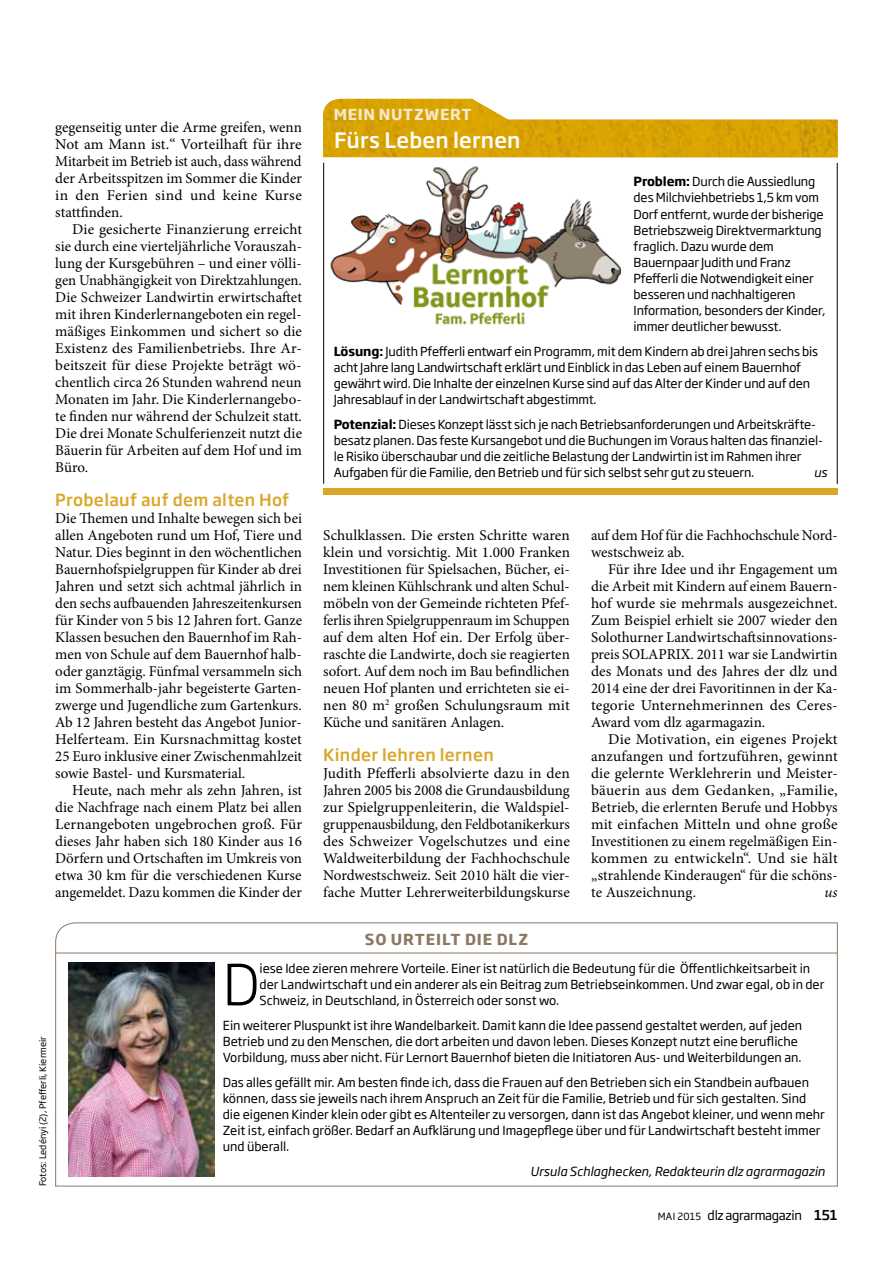
<style>
.page{position:relative;width:893px;height:1263px;background:#fff}
.page>*{position:absolute;margin:0;border:0;box-sizing:border-box;transform-origin:0 0}
.t1{font:300 55.8px "Soho Gothic Pro";color:#000}
.t2{font:500 21px "Soho Gothic Pro";letter-spacing:.005em;color:#fff}
.t3{font:500 16.5px "Soho Gothic Pro";letter-spacing:.02em;color:#dba628}
.t4{font:15px/17px "Minion Pro";color:#000;text-align:justify}
.t5{font:700 15px "Soho Gothic Pro";letter-spacing:.06em;color:#8b7963}
.t6{font:700 15px "Soho Gothic Pro";letter-spacing:.04em;color:#f6e8cd}
.t7{font:italic 15px "Minion Pro";color:#000}
.t8{font:12.75px "Soho Gothic Pro";letter-spacing:-.025em;color:#000}
.t9{font:12.3px/16px "Soho Gothic Pro";letter-spacing:-.01em;color:#000}
.t10{font:italic 12.3px "Soho Gothic Pro";color:#000}
.t11{font:9px "Soho Gothic Pro";color:#000}
.s1{font-weight:700}
.s2{font-size:9.75px}
.s3{font-weight:500;font-size:13.5px}
</style>
<div class="page">
<svg style="left:55px;top:922px;width:783px;height:265px"></svg>
<img style="left:68px;top:962px;width:146px;height:214px">
<hr style="left:55px;top:953px;width:783px;height:1px;background:#8b7963">
<img style="left:323px;top:99px;width:515px;height:58px">
<div style="left:323px;top:488px;width:515px;height:6px;background:#dba628"></div>
<hr style="left:323px;top:163px;width:1px;height:321px;background:#000">
<hr style="left:837px;top:163px;width:1px;height:321px;background:#000">
<img style="left:330px;top:166px;width:291px;height:159px">
<p class="t4" style="left:55px;top:119px;width:248px">gegenseitig unter die Arme greifen, wenn Not am Mann ist.“ Vorteilhaft für ihre Mitarbeit im Betrieb ist auch, dass während der Arbeitsspitzen im Sommer die Kinder in den Ferien sind und keine Kurse stattfinden.</p>
<p class="t4" style="left:55px;top:221px;width:248px;text-indent:17px">Die gesicherte Finanzierung erreicht sie durch eine vierteljährliche Vorauszah&shy;lung der Kursgebühren – und einer völli&shy;gen Unabhängigkeit von Direktzahlungen.<br>Die Schweizer Landwirtin erwirtschaftet mit ihren Kinderlernangeboten ein regel&shy;mäßiges Einkommen und sichert so die Existenz des Familienbetriebs. Ihre Ar&shy;beitszeit für diese Projekte beträgt wö&shy;chentlich circa 26 Stunden wahrend neun Monaten im Jahr. Die Kinderlernangebo&shy;te finden nur während der Schulzeit statt.<br>Die drei Monate Schulferienzeit nutzt die Bäuerin für Arbeiten auf dem Hof und im Büro.</p>
<p class="t3" style="left:55px;top:487px;width:235px">Probelauf auf dem alten Hof</p>
<p class="t4" style="left:55px;top:510px;width:248px">Die Themen und Inhalte bewegen sich bei allen Angeboten rund um Hof, Tiere und Natur. Dies beginnt in den wöchentlichen Bauernhofspielgruppen für Kinder ab drei Jahren und setzt sich achtmal jährlich in den sechs aufbauenden Jahreszeitenkursen für Kinder von 5 bis 12 Jahren fort. Ganze Klassen besuchen den Bauernhof im Rah&shy;men von Schule auf dem Bauernhof halb&shy;oder ganztägig. Fünfmal versammeln sich im Sommerhalb-jahr begeisterte Garten&shy;zwerge und Jugendliche zum Gartenkurs.<br>Ab 12 Jahren besteht das Angebot Junior-Helferteam. Ein Kursnachmittag kostet 25 Euro inklusive einer Zwischenmahlzeit sowie Bastel- und Kursmaterial.</p>
<p class="t4" style="left:55px;top:782px;width:248px;text-indent:17px">Heute, nach mehr als zehn Jahren, ist die Nachfrage nach einem Platz bei allen Lernangeboten ungebrochen groß. Für dieses Jahr haben sich 180 Kinder aus 16<br>Dörfern und Ortschaften im Umkreis von etwa 30 km für die verschiedenen Kurse angemeldet. Dazu kommen die Kinder der</p>
<p class="t6" style="left:334px;top:103px;width:139px">MEIN NUTZWERT</p>
<h2 class="t2" style="left:334px;top:124px;width:188px">Fürs Leben lernen</h2>
<p class="t9" style="left:634px;top:173px;width:193px"><span class="s1">PROBLEM:</span> Durch die Aussiedlung des Milchviehbetriebs 1,5 km vom<br>Dorf entfernt, wurde der bisherige<br>Betriebszweig Direktvermarktung fraglich. Dazu wurde dem<br>Bauernpaar Judith und Franz<br>Pfefferli die Notwendigkeit einer besseren und nachhaltigeren<br>I nformation, besonders der Kinder, immer deutlicher bewusst.</p>
<p class="t9" style="left:334px;top:343px;width:486px"><span class="s1">LÖSUNG:</span> Judith Pfefferli entwarf ein Programm, mit dem Kindern ab drei Jahren sechs bis acht Jahre lang Landwirtschaft erklärt und Einblick in das Leben auf einem Bauernhof gewährt wird. Die Inhalte der einzelnen Kurse sind auf das Alter der Kinder und auf den Jahresablauf in der Landwirtschaft abgestimmt.</p>
<p class="t9" style="left:334px;top:416px;width:491px"><span class="s1">POTENZIAL:</span> Dieses Konzept lässt sich je nach Betriebsanforderungen und Arbeitskräfte&shy;besatz planen. Das feste Kursangebot und die Buchungen im Voraus halten das finanziel&shy;le Risiko überschaubar und die zeitliche Belastung der Landwirtin ist im Rahmen ihrer Aufgaben für die Familie, den Betrieb und für sich selbst sehr gut zu steuern.</p>
<p class="t10" style="left:814px;top:463px;width:15px">us</p>
<p class="t4" style="left:323px;top:527px;width:248px">Schulklassen. Die ersten Schritte waren klein und vorsichtig. Mit 1.000 Franken Investitionen für Spielsachen, Bücher, ei&shy;nem kleinen Kühlschrank und alten Schul&shy;möbeln von der Gemeinde richteten Pfef&shy;ferlis ihren Spielgruppenraum im Schuppen auf dem alten Hof ein. Der Erfolg über&shy;raschte die Landwirte, doch sie reagierten sofort. Auf dem noch im Bau befindlichen neuen Hof planten und errichteten sie ei&shy;nen 80 m<sup>2</sup> großen Schulungsraum mit Küche und sanitären Anlagen.</p>
<p class="t3" style="left:323px;top:742px;width:172px">Kinder lehren lernen</p>
<p class="t4" style="left:323px;top:765px;width:248px">Judith Pfefferli absolvierte dazu in den Jahren 2005 bis 2008 die Grundausbildung zur Spielgruppenleiterin, die Waldspiel&shy;gruppenausbildung, den Feldbotanikerkurs des Schweizer Vogelschutzes und eine Waldweiterbildung der Fachhochschule Nordwestschweiz. Seit 2010 hält die vier&shy;fache Mutter Lehrerweiterbildungskurse</p>
<p class="t5" style="left:365px;top:927px;width:165px">SO URTEILT DIE DLZ</p>
<p class="t4" style="left:591px;top:527px;width:248px">auf dem Hof für die Fachhochschule Nord&shy;westschweiz ab.</p>
<p class="t4" style="left:591px;top:561px;width:248px;text-indent:17px">Für ihre Idee und ihr Engagement um die Arbeit mit Kindern auf einem Bauern&shy;hof wurde sie mehrmals ausgezeichnet.<br>Zum Beispiel erhielt sie 2007 wieder den Solothurner Landwirtschaftsinnovations&shy;preis SOLAPRIX. 2011 war sie Landwirtin des Monats und des Jahres der dlz und 2014 eine der drei Favoritinnen in der Ka&shy;tegorie Unternehmerinnen des Ceres-Award vom dlz agarmagazin.</p>
<p class="t4" style="left:591px;top:731px;width:248px;text-indent:17px">Die Motivation, ein eigenes Projekt anzufangen und fortzuführen, gewinnt die gelernte Werklehrerin und Meister&shy;bäuerin aus dem Gedanken, „Familie, Betrieb, die erlernten Berufe und Hobbys mit einfachen Mitteln und ohne große Investitionen zu einem regelmäßigen Ein&shy;kommen zu entwickeln“. Und sie hält „strahlende Kinderaugen“ für die schöns&shy;te Auszeichnung.</p>
<p class="t7" style="left:824px;top:882px;width:15px">us</p>
<p class="t11" style="left:36px;top:1186px;width:152px;rotate:-90deg">Fotos: Ledényi (2), Pfefferli, Kiermeir</p>
<h1 class="t1" style="left:223px;top:941px;width:38px">D</h1>
<p class="t9" style="left:260px;top:960px;width:566px">iese Idee zieren mehrere Vorteile. Einer ist natürlich die Bedeutung für die Öffentlichkeitsarbeit in der Landwirtschaft und ein anderer als ein Beitrag zum Betriebseinkommen. Und zwar egal, ob in der<br>Schweiz, in Deutschland, in Österreich oder sonst wo.</p>
<p class="t9" style="left:223px;top:1017px;width:581px">Ein weiterer Pluspunkt ist ihre Wandelbarkeit. Damit kann die Idee passend gestaltet werden, auf jeden<br>Betrieb und zu den Menschen, die dort arbeiten und davon leben. Dieses Konzept nutzt eine berufliche<br>Vorbildung, muss aber nicht. Für Lernort Bauernhof bieten die I nitiatoren Aus- und Weiterbildungen an.</p>
<p class="t9" style="left:223px;top:1073px;width:604px">Das alles gefällt mir. Am besten finde ich, dass die Frauen auf den Betrieben sich ein Standbein aufbauen können, dass sie jeweils nach ihrem Anspruch an Zeit für die Familie, Betrieb und für sich gestalten. Sind die eigenen Kinder klein oder gibt es Altenteiler zu versorgen, dann ist das Angebot kleiner, und wenn mehr Zeit ist, einfach größer. Bedarf an Aufklärung und I magepflege über und für Landwirtschaft besteht immer und überall.</p>
<p class="t10" style="left:530px;top:1162px;width:296px">Ursula Schlaghecken, Redakteurin dlz agrarmagazin</p>
<p class="t8" style="left:658px;top:1206px;width:182px"><span class="s2">Mai 2015</span> dlz agrarmagazin <span class="s3">151</span></p>
</div>
